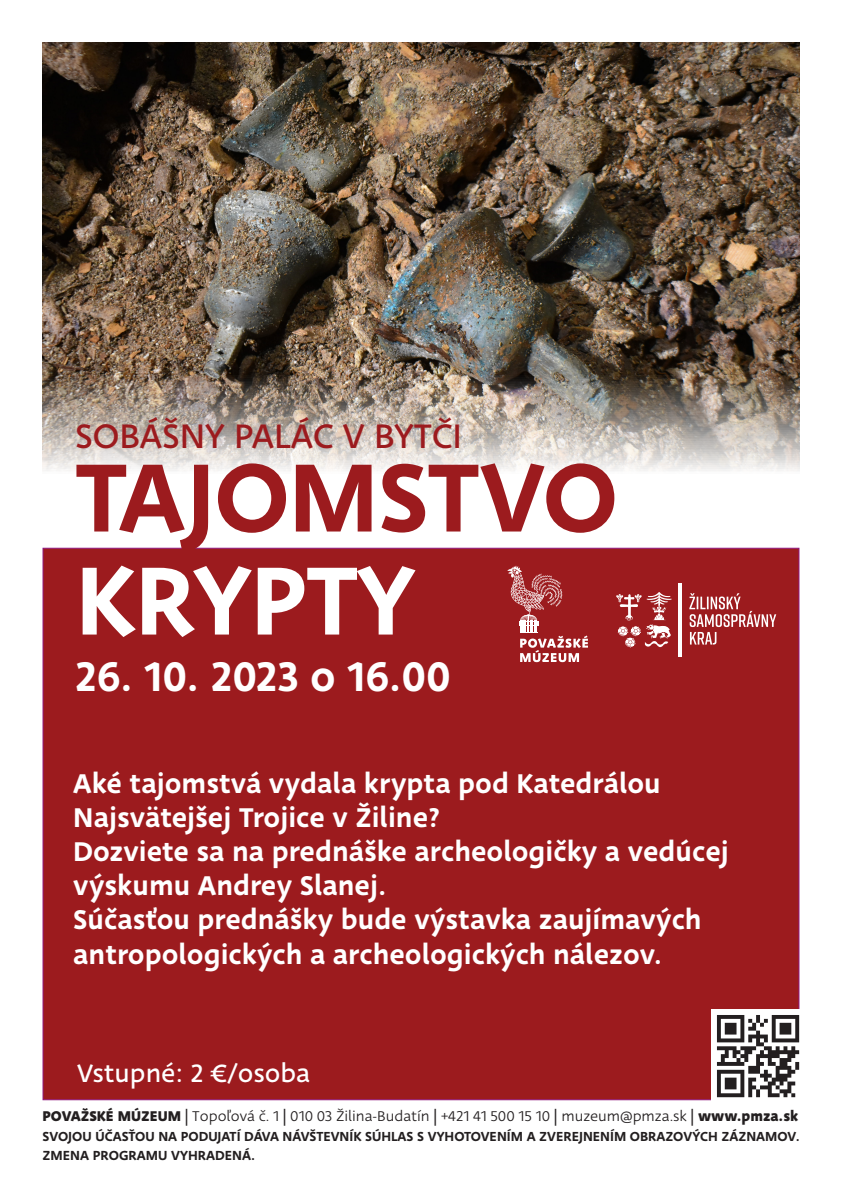
<style>
.page{position:relative;width:842px;height:1191px;background:#fff}
.page>*{position:absolute;margin:0;border:0;box-sizing:border-box;transform-origin:0 0}
.t1{font:500 106px "Deva Ideal";letter-spacing:-.01em;color:#9c1b1e}
.t2{font:500 106px "Deva Ideal";letter-spacing:-.01em;color:#fff}
.t3{font:500 45.2px "Deva Ideal";color:#fff}
.t4{font:37.2px "Deva Ideal";color:#9c1b1e}
.t5{font:500 29.7px "Deva Ideal";color:#fff}
.t6{font:27.5px "Deva Ideal";color:#fff}
.t7{font:15.5px "Deva Ideal";color:#231f20}
.t8{font:500 14.4px "Deva Ideal";color:#231f20}
.s1{font-weight:700}
.s2{font-style:inherit}
</style>
<div class="page">
<div style="left:43px;top:548px;width:756px;height:552px;background:#9c1b1e;border:1px solid #90167c"></div>
<img style="left:43px;top:43px;width:756px;height:428px">
<div style="left:711px;top:1009px;width:94px;height:93px;background:#fff"></div>
<svg style="left:717px;top:1015px;width:82px;height:82px"></svg>
<svg style="left:507px;top:565px;width:81px;height:97px"></svg>
<svg style="left:616px;top:592px;width:56px;height:56px"></svg>
<svg style="left:689px;top:593px;width:87px;height:51px"></svg>
<hr style="left:679px;top:620px;width:3px;height:18px;background:#fff">
<hr style="left:679px;top:583px;width:3px;height:18px;background:#fff">
<svg style="left:679px;top:639px;width:3px;height:18px"></svg>
<svg style="left:679px;top:602px;width:3px;height:18px"></svg>
<p class="t4" style="left:75px;top:412px;width:388px">SOBÁŠNY PALÁC V BYTČI</p>
<p class="t1" style="left:75px;top:427px;width:544px">TAJOMSTVO</p>
<p class="t2" style="left:75px;top:530px;width:341px">KRYPTY</p>
<p class="t3" style="left:75px;top:646px;width:377px">26. 10. 2023 o 16.00</p>
<p class="t5" style="left:73px;top:763px;width:589px">Aké tajomstvá vydala krypta pod Katedrálou</p>
<p class="t5" style="left:73px;top:797px;width:368px">Najsvätejšej Trojice v Žiline?</p>
<p class="t5" style="left:73px;top:832px;width:657px">Dozviete sa na prednáške archeologičky a vedúcej</p>
<p class="t5" style="left:73px;top:866px;width:315px">výskumu Andrey Slanej.</p>
<p class="t5" style="left:73px;top:900px;width:630px">Súčasťou prednášky bude výstavka zaujímavých</p>
<p class="t5" style="left:73px;top:934px;width:590px">antropologických a archeologických nálezov.</p>
<p class="t6" style="left:77px;top:1055px;width:235px">Vstupné: 2 €/osoba</p>
<p class="t7" style="left:43px;top:1107px;width:757px"><span class="s1">POVAŽSKÉ MÚZEUM</span> <span class="s2">|</span> Topoľová č. 1 <span class="s2">|</span> 010 03 Žilina-Budatín <span class="s2">|</span> +421 41 500 15 10 <span class="s2">|</span> muzeum@pmza.sk <span class="s2">|</span> <span class="s1">www.pmza.sk</span></p>
<p class="t8" style="left:43px;top:1145px;width:214px">ZMENA PROGRAMU VYHRADENÁ.</p>
<p class="t8" style="left:43px;top:1126px;width:759px">SVOJOU ÚČASŤOU NA PODUJATÍ DÁVA NÁVŠTEVNÍK SÚHLAS S VYHOTOVENÍM A ZVEREJNENÍM OBRAZOVÝCH ZÁZNAMOV.</p>
</div>
